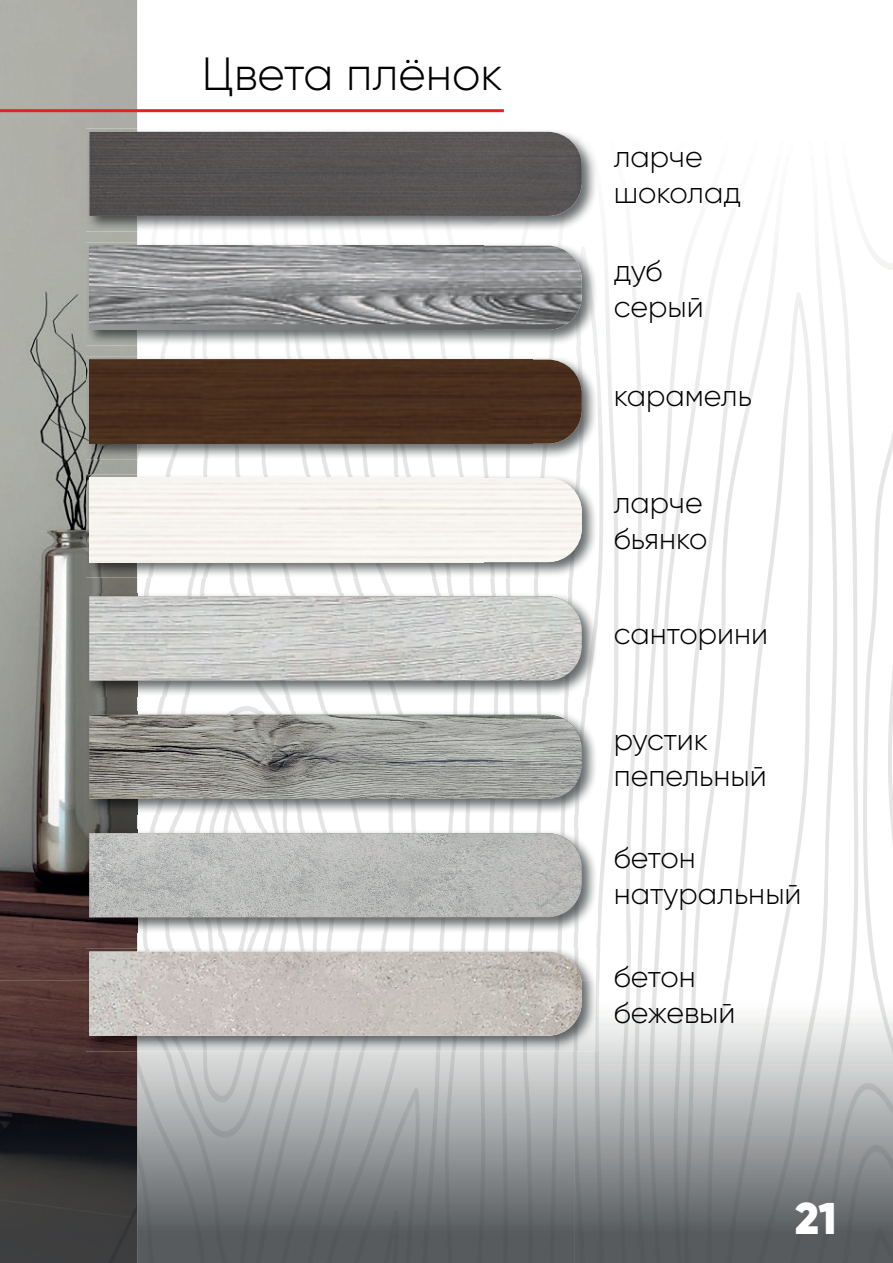
<style>
.page{position:relative;width:893px;height:1263px;background:#fff}
.page>*{position:absolute;margin:0;border:0;box-sizing:border-box;transform-origin:0 0}
.t1{font:300 46.5px "Gilroy";color:#000001}
.t2{font:900 44.4px "Gilroy";color:#fff}
.t3{font:300 30px/36px "Gilroy";color:#000001}
</style>
<div class="page">
<img style="left:863px;top:246px;width:30px;height:734px">
<img style="left:576px;top:246px;width:251px;height:321px">
<img style="left:827px;top:246px;width:31px;height:734px">
<img style="left:137px;top:459px;width:409px;height:16px">
<img style="left:137px;top:567px;width:691px;height:52px">
<img style="left:565px;top:619px;width:263px;height:361px">
<img style="left:137px;top:696px;width:428px;height:15px">
<img style="left:137px;top:814px;width:428px;height:16px">
<img style="left:137px;top:933px;width:425px;height:15px">
<img style="left:0;top:0;width:137px;height:1263px">
<img style="left:575px;top:980px;width:318px;height:283px">
<img style="left:128px;top:1051px;width:447px;height:212px">
<img style="left:1px;top:1262px;width:128px;height:1px">
<img style="left:86px;top:128px;width:510px;height:103px">
<img style="left:89px;top:132px;width:493px;height:84px">
<img style="left:86px;top:475px;width:511px;height:103px">
<img style="left:89px;top:478px;width:493px;height:84px">
<img style="left:86px;top:593px;width:511px;height:103px">
<img style="left:89px;top:596px;width:493px;height:84px">
<img style="left:86px;top:711px;width:511px;height:103px">
<img style="left:89px;top:715px;width:493px;height:84px">
<img style="left:86px;top:830px;width:511px;height:103px">
<img style="left:89px;top:833px;width:493px;height:84px">
<img style="left:86px;top:948px;width:511px;height:103px">
<img style="left:89px;top:951px;width:493px;height:85px">
<img style="left:86px;top:242px;width:511px;height:103px">
<img style="left:89px;top:246px;width:493px;height:84px">
<img style="left:86px;top:356px;width:511px;height:103px">
<div style="left:89px;top:360px;width:493px;height:84px;background:#492f1d"></div>
<hr style="left:0;top:109px;width:504px;height:3px;background:#ec1d26">
<h1 class="t1" style="left:202px;top:46px;width:303px">Цвета плёнок</h1>
<p class="t3" style="left:614px;top:138px;width:129px">ларче шоколад</p>
<p class="t3" style="left:614px;top:252px;width:92px">дуб серый</p>
<p class="t3" style="left:614px;top:377px;width:140px">карамель</p>
<p class="t3" style="left:614px;top:484px;width:95px">ларче бьянко</p>
<p class="t3" style="left:614px;top:615px;width:156px">санторини</p>
<p class="t3" style="left:614px;top:721px;width:155px">рустик пепельный</p>
<p class="t3" style="left:614px;top:839px;width:189px">бетон натуральный</p>
<p class="t3" style="left:614px;top:958px;width:123px">бетон бежевый</p>
<h2 class="t2" style="left:795px;top:1190px;width:43px">21</h2>
</div>
